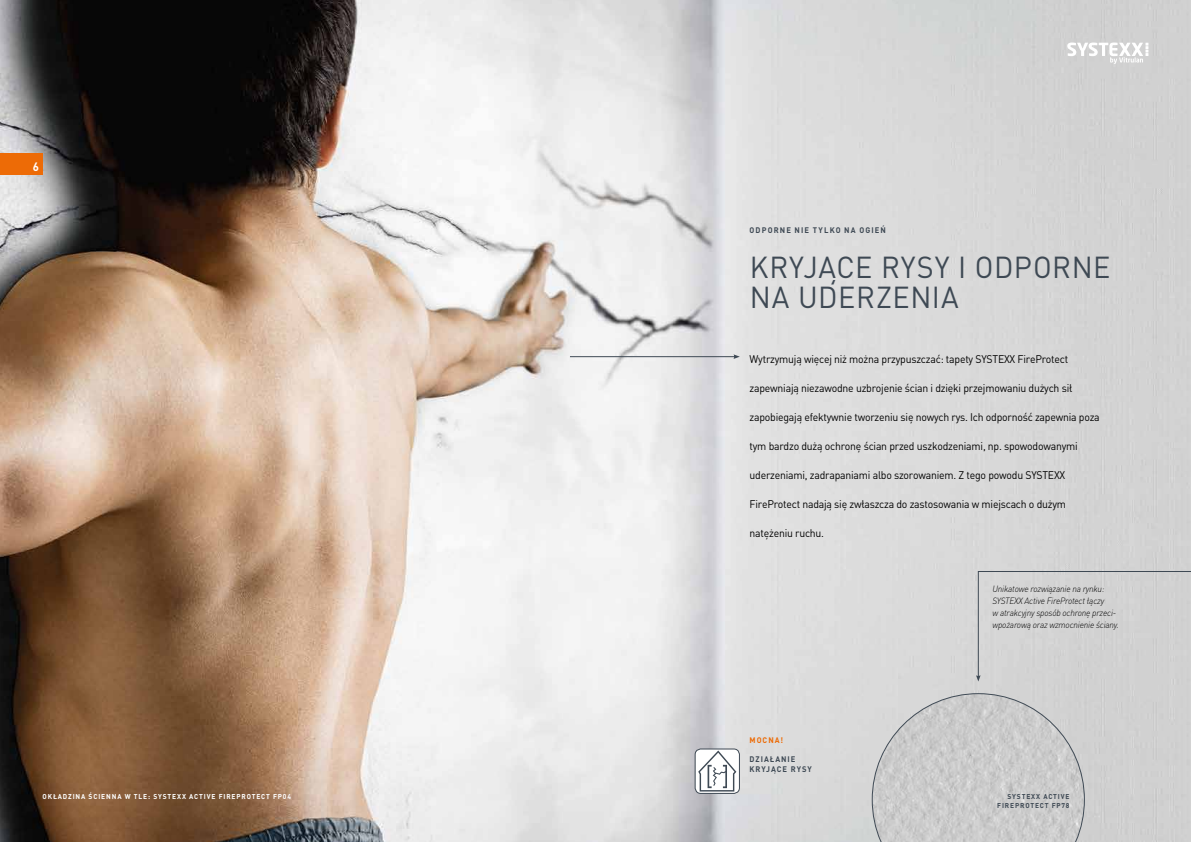
<style>
.page{position:relative;width:1191px;height:842px;background:#fff}
.page>*{position:absolute;margin:0;border:0;box-sizing:border-box;transform-origin:0 0}
.t1{font:30px/30px "DIN Pro";letter-spacing:.02em;color:#3e4954;scale:.96 1}
.t2{font:700 12px "DINOT";color:#fff;scale:.95 1}
.t3{font:11px "DIN Pro";letter-spacing:-.02em;color:#000;scale:.95 1}
.t4{font:italic 300 9px/12px "DIN Pro";letter-spacing:-.02em;color:#000;scale:.95 1}
.t5{font:700 8px/10px "DIN Pro";letter-spacing:.13em;color:#3e4954;scale:.95 1}
.t6{font:700 8px "DINOT";letter-spacing:.13em;color:#ed6b06;scale:.95 1}
.t7{font:700 7px "DIN Pro";letter-spacing:.13em;color:#fff;scale:.95 1}
.t8{font:700 7px/8.4px "DINOT";letter-spacing:.13em;color:#3e4954;text-align:right;scale:.95 1}
</style>
<div class="page">
<img style="left:0;top:0;width:1191px;height:842px">
<div style="left:0;top:153px;width:43px;height:22px;background:#ed6b06"></div>
<hr style="left:570px;top:356px;width:165px;height:1px;background:#3e4954">
<svg style="left:733px;top:354px;width:7px;height:5px"></svg>
<div style="left:976px;top:571px;width:215px;height:110px;background:#d3d3d3"></div>
<svg style="left:872px;top:693px;width:212px;height:149px;background:#cacbcb"></svg>
<svg style="left:695px;top:749px;width:44px;height:44px"></svg>
<div style="left:694px;top:749px;width:46px;height:45px;border:1px solid #3e4954;border-radius:6px"></div>
<svg style="left:1067px;top:43px;width:81px;height:21px"></svg>
<p class="t2" style="left:33px;top:158px;width:8px">6</p>
<p class="t5" style="left:749px;top:224px;width:145px">ODPORNE NIE TYLKO NA OGIEŃ</p>
<h1 class="t1" style="left:749px;top:249px;width:377px">KRYJĄCE RYSY I ODPORNE<br>NA UDERZENIA</h1>
<p class="t3" style="left:749px;top:350px;width:337px">Wytrzymują więcej niż można przypuszczać: tapety SYSTEXX FireProtect</p>
<p class="t3" style="left:749px;top:379px;width:341px">zapewniają niezawodne uzbrojenie ścian i dzięki przejmowaniu dużych sił</p>
<p class="t3" style="left:749px;top:408px;width:370px">zapobiegają efektywnie tworzeniu się nowych rys. Ich odporność zapewnia poza</p>
<p class="t3" style="left:749px;top:437px;width:347px">tym bardzo dużą ochronę ścian przed uszkodzeniami, np. spowodowanymi</p>
<p class="t3" style="left:749px;top:466px;width:334px">uderzeniami, zadrapaniami albo szorowaniem. Z tego powodu SYSTEXX</p>
<p class="t3" style="left:749px;top:495px;width:335px">FireProtect nadają się zwłaszcza do zastosowania w miejscach o dużym</p>
<p class="t3" style="left:749px;top:524px;width:80px">natężeniu ruchu.</p>
<p class="t6" style="left:749px;top:735px;width:37px">MOCNA!</p>
<p class="t5" style="left:749px;top:753px;width:67px">DZIAŁANIE<br>KRYJĄCE RYSY</p>
<p class="t4" style="left:992px;top:582px;width:134px">Unikatowe rozwiązanie na rynku:<br>SYSTEXX Active FireProtect łączy<br>w atrakcyjny sposób ochronę przeci&shy;wpożarową oraz wzmocnienie ściany.</p>
<p class="t7" style="left:43px;top:791px;width:263px">OKŁADZINA ŚCIENNA W TLE: SYSTEXX ACTIVE FIREPROTECT FP04</p>
<p class="t8" style="left:997px;top:792px;width:78px">SYSTEXX ACTIVE<br>FIREPROTECT FP78</p>
</div>
